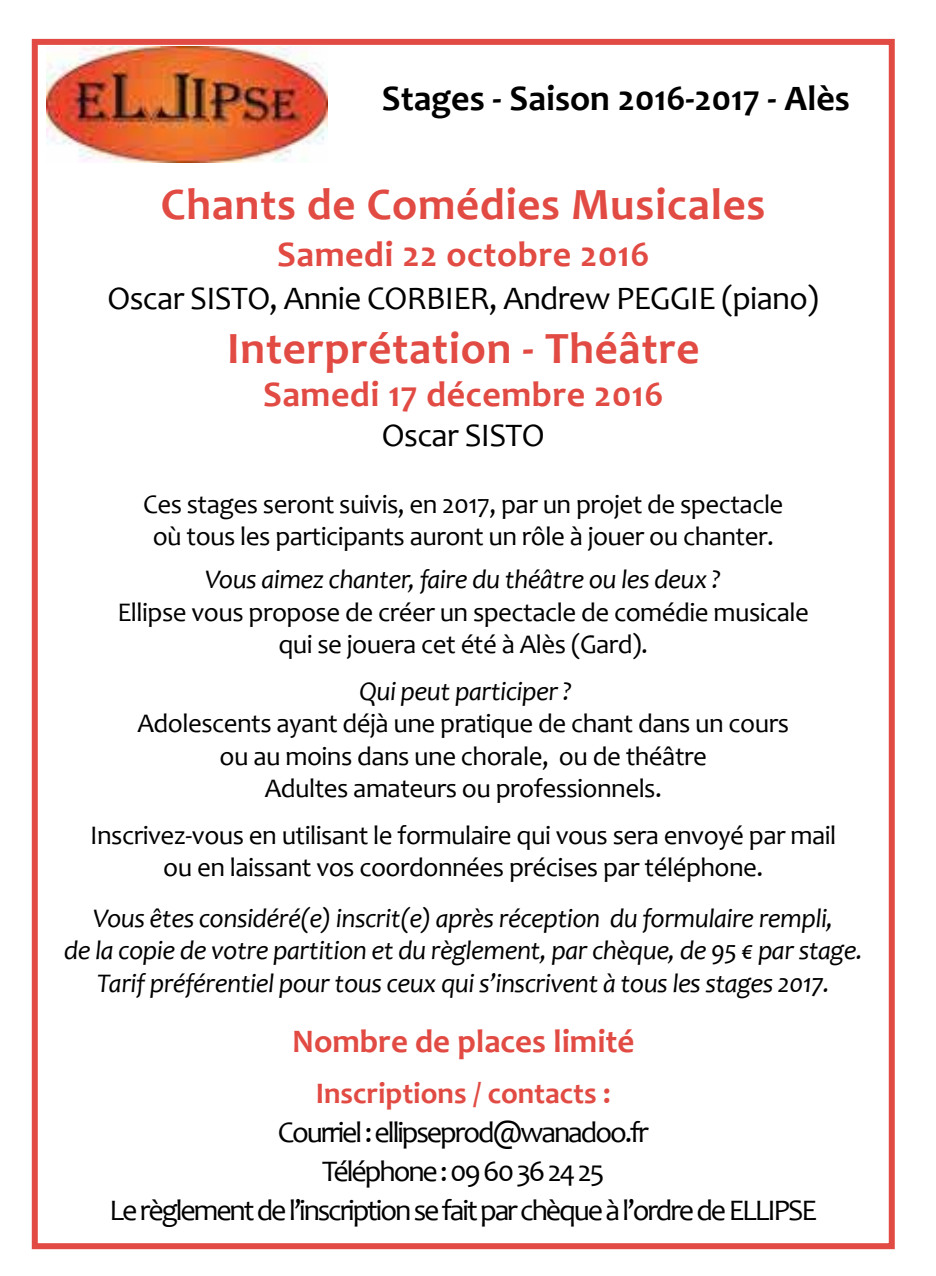
<style>
.page{position:relative;width:936px;height:1276px;background:#fff}
.page>*{position:absolute;margin:0;border:0;box-sizing:border-box;transform-origin:0 0}
.t1{font:700 45px "Candara";letter-spacing:.015em;color:#e14b43}
.t2{font:700 36px "Candara";letter-spacing:.015em;color:#e14b43}
.t3{font:700 36px "Candara";color:#000}
.t4{font:33px "Candara";letter-spacing:-.02em;color:#000}
.t5{font:700 33px "Candara";color:#e14b43}
.t6{font:30px/39px "Candara";letter-spacing:-.07em;color:#000;text-align:center}
.t7{font:700 30px "Candara";color:#e14b43}
.t8{font:27px/32.4px "Candara";letter-spacing:-.02em;color:#000;text-align:center}
.t9{font:italic 27px/32.4px "Candara";letter-spacing:-.02em;color:#000;text-align:center}
</style>
<div class="page">
<img style="left:46px;top:46px;width:282px;height:116px">
<div style="left:32px;top:39px;width:862px;height:1210px;border:6px solid #e14b43"></div>
<h2 class="t3" style="left:382px;top:76px;width:469px">Stages - Saison 2016-2017 - Alès</h2>
<h1 class="t1" style="left:161px;top:176px;width:606px">Chants de Comédies Musicales</h1>
<h2 class="t2" style="left:277px;top:232px;width:374px">Samedi 22 octobre 2016</h2>
<p class="t4" style="left:107px;top:278px;width:712px">Oscar SISTO, Annie CORBIER, Andrew PEGGIE (piano)</p>
<h1 class="t1" style="left:227px;top:320px;width:474px">Interprétation - Théâtre</h1>
<h2 class="t2" style="left:263px;top:372px;width:402px">Samedi 17 décembre 2016</h2>
<p class="t4" style="left:382px;top:415px;width:164px">Oscar SISTO</p>
<p class="t8" style="left:143px;top:487px;width:641px">Ces stages seront suivis, en 2017, par un projet de spectacle où tous les participants auront un rôle à jouer ou chanter.</p>
<p class="t9" style="left:205px;top:563px;width:518px">Vous aimez chanter, faire du théâtre ou les deux ?</p>
<p class="t8" style="left:117px;top:595px;width:693px">Ellipse vous propose de créer un spectacle de comédie musicale qui se jouera cet été à Alès (Gard).</p>
<p class="t9" style="left:359px;top:674px;width:214px">Qui peut participer ?</p>
<p class="t8" style="left:137px;top:707px;width:653px">Adolescents ayant déjà une pratique de chant dans un cours ou au moins dans une chorale, ou de théâtre<br>Adultes amateurs ou professionnels.</p>
<p class="t8" style="left:90px;top:818px;width:747px">Inscrivez-vous en utilisant le formulaire qui vous sera envoyé par mail ou en laissant vos coordonnées précises par téléphone.</p>
<p class="t9" style="left:64px;top:901px;width:800px">Vous êtes considéré(e) inscrit(e) après réception du formulaire rempli,<br>de la copie de votre partition et du règlement, par chèque, de 95 € par stage.<br>Tarif préférentiel pour tous ceux qui s’inscrivent à tous les stages 2017.</p>
<p class="t5" style="left:292px;top:1020px;width:344px">Nombre de places limité</p>
<p class="t7" style="left:316px;top:1074px;width:296px">Inscriptions / contacts :</p>
<p class="t6" style="left:110px;top:1112px;width:708px">Courriel : ellipseprod@wanadoo.fr<br>Téléphone : 09 60 36 24 25<br>Le règlement de l’inscription se fait par chèque à l’ordre de ELLIPSE</p>
</div>
